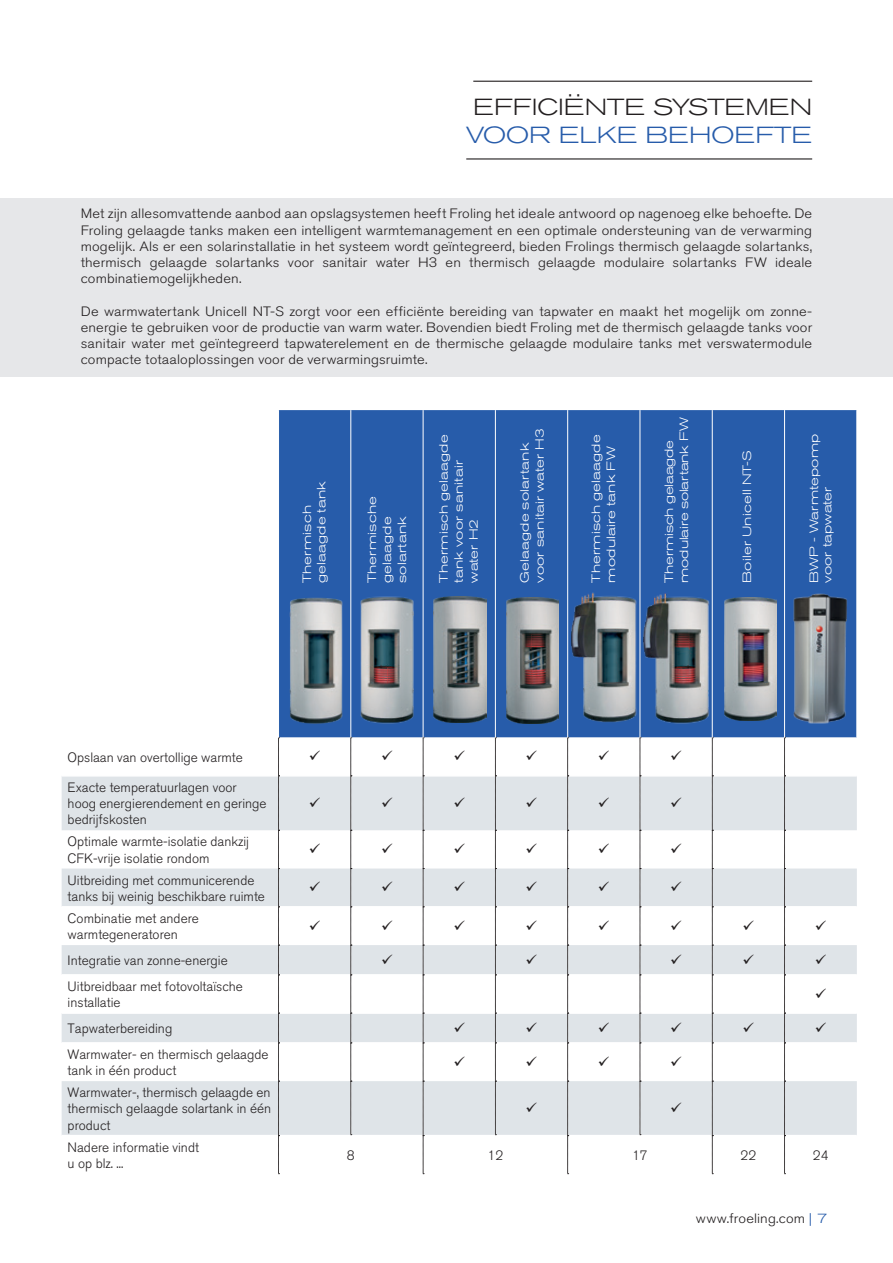
<style>
.page{position:relative;width:893px;height:1263px;background:#fff}
.page>*{position:absolute;margin:0;border:0;box-sizing:border-box;transform-origin:0 0}
.t1{font:300 expanded 23.1px/27.8px "Akzidenz Grotesk BQ";color:#231f20;text-align:center;scale:1.08 1}
.t2{font:300 13.5px/16.2px "Akzidenz Grotesk BQ";color:#231f20;text-align:justify;scale:1.08 1}
.t3{font:300 13.5px/16.2px "Akzidenz Grotesk BQ";color:#231f20}
.t4{font:300 expanded 12px/15px "Akzidenz Grotesk BQ";letter-spacing:.02em;color:#fff;scale:1.08 1}
.t5{font:300 expanded 12px/15px "Akzidenz Grotesk BQ";letter-spacing:-.005em;color:#fff;scale:1.08 1}
.s1{color:#275caa}
.s2{font-stretch:expanded;color:#275caa}
</style>
<div class="page">
<div style="left:0;top:198px;width:893px;height:179px;background:#e6e7e9"></div>
<hr style="left:473px;top:81px;width:339px;height:1px;background:#231f20">
<hr style="left:466px;top:158px;width:346px;height:2px;background:#231f20">
<div style="left:279px;top:410px;width:577px;height:327px;background:#275caa"></div>
<svg style="left:62px;top:776px;width:795px;height:359px;fill:#dfe4e8"></svg>
<hr style="left:62px;top:906px;width:216px;height:1px;background:#fff">
<hr style="left:62px;top:974px;width:216px;height:1px;background:#fff">
<hr style="left:279px;top:906px;width:72px;height:1px;background:#fff">
<hr style="left:351px;top:906px;width:72px;height:1px;background:#fff">
<hr style="left:423px;top:906px;width:72px;height:1px;background:#fff">
<hr style="left:496px;top:906px;width:71px;height:1px;background:#fff">
<hr style="left:568px;top:906px;width:72px;height:1px;background:#fff">
<hr style="left:640px;top:906px;width:72px;height:1px;background:#fff">
<hr style="left:712px;top:906px;width:72px;height:1px;background:#fff">
<hr style="left:785px;top:906px;width:72px;height:1px;background:#fff">
<hr style="left:279px;top:974px;width:72px;height:1px;background:#fff">
<hr style="left:351px;top:974px;width:72px;height:1px;background:#fff">
<hr style="left:423px;top:974px;width:72px;height:1px;background:#fff">
<hr style="left:496px;top:974px;width:71px;height:1px;background:#fff">
<hr style="left:568px;top:974px;width:72px;height:1px;background:#fff">
<hr style="left:640px;top:974px;width:72px;height:1px;background:#fff">
<hr style="left:712px;top:974px;width:72px;height:1px;background:#fff">
<hr style="left:785px;top:974px;width:72px;height:1px;background:#fff">
<hr style="left:62px;top:1012px;width:216px;height:2px;background:#fff">
<hr style="left:62px;top:1042px;width:216px;height:1px;background:#fff">
<hr style="left:279px;top:1012px;width:72px;height:2px;background:#fff">
<hr style="left:351px;top:1012px;width:72px;height:2px;background:#fff">
<hr style="left:423px;top:1012px;width:72px;height:2px;background:#fff">
<hr style="left:496px;top:1012px;width:71px;height:2px;background:#fff">
<hr style="left:568px;top:1012px;width:72px;height:2px;background:#fff">
<hr style="left:640px;top:1012px;width:72px;height:2px;background:#fff">
<hr style="left:712px;top:1012px;width:72px;height:2px;background:#fff">
<hr style="left:785px;top:1012px;width:72px;height:2px;background:#fff">
<hr style="left:279px;top:1042px;width:72px;height:1px;background:#fff">
<hr style="left:351px;top:1042px;width:72px;height:1px;background:#fff">
<hr style="left:423px;top:1042px;width:72px;height:1px;background:#fff">
<hr style="left:496px;top:1042px;width:71px;height:1px;background:#fff">
<hr style="left:568px;top:1042px;width:72px;height:1px;background:#fff">
<hr style="left:640px;top:1042px;width:72px;height:1px;background:#fff">
<hr style="left:712px;top:1042px;width:72px;height:1px;background:#fff">
<hr style="left:785px;top:1042px;width:72px;height:1px;background:#fff">
<svg style="left:351px;top:737px;width:1px;height:398px"></svg>
<svg style="left:495px;top:737px;width:1px;height:398px"></svg>
<svg style="left:640px;top:737px;width:1px;height:398px"></svg>
<svg style="left:278px;top:737px;width:2px;height:437px"></svg>
<svg style="left:423px;top:737px;width:1px;height:437px"></svg>
<svg style="left:567px;top:737px;width:2px;height:437px"></svg>
<svg style="left:712px;top:737px;width:1px;height:437px"></svg>
<svg style="left:784px;top:737px;width:1px;height:437px"></svg>
<hr style="left:350px;top:410px;width:1px;height:327px;background:#fff">
<hr style="left:423px;top:410px;width:1px;height:327px;background:#fff">
<hr style="left:495px;top:410px;width:1px;height:327px;background:#fff">
<hr style="left:567px;top:410px;width:1px;height:327px;background:#fff">
<hr style="left:640px;top:410px;width:1px;height:327px;background:#fff">
<hr style="left:712px;top:410px;width:1px;height:327px;background:#fff">
<hr style="left:784px;top:410px;width:1px;height:327px;background:#fff">
<img style="left:288px;top:597px;width:57px;height:127px">
<img style="left:360px;top:588px;width:55px;height:141px">
<img style="left:570px;top:588px;width:70px;height:136px">
<img style="left:642px;top:588px;width:70px;height:141px">
<img style="left:434px;top:597px;width:52px;height:125px">
<img style="left:506px;top:598px;width:53px;height:125px">
<img style="left:725px;top:598px;width:51px;height:123px">
<img style="left:792px;top:591px;width:57px;height:135px">
<svg style="left:310px;top:797px;width:10px;height:10px"></svg>
<svg style="left:382px;top:797px;width:10px;height:10px"></svg>
<svg style="left:454px;top:797px;width:11px;height:10px"></svg>
<svg style="left:527px;top:797px;width:10px;height:10px"></svg>
<svg style="left:599px;top:797px;width:10px;height:10px"></svg>
<svg style="left:671px;top:797px;width:10px;height:10px"></svg>
<svg style="left:310px;top:843px;width:10px;height:10px"></svg>
<svg style="left:382px;top:843px;width:10px;height:10px"></svg>
<svg style="left:454px;top:843px;width:11px;height:10px"></svg>
<svg style="left:527px;top:843px;width:10px;height:10px"></svg>
<svg style="left:599px;top:843px;width:10px;height:10px"></svg>
<svg style="left:671px;top:843px;width:10px;height:10px"></svg>
<svg style="left:310px;top:882px;width:10px;height:10px"></svg>
<svg style="left:382px;top:882px;width:10px;height:10px"></svg>
<svg style="left:454px;top:882px;width:11px;height:10px"></svg>
<svg style="left:527px;top:882px;width:10px;height:10px"></svg>
<svg style="left:599px;top:882px;width:10px;height:10px"></svg>
<svg style="left:671px;top:882px;width:10px;height:10px"></svg>
<svg style="left:310px;top:920px;width:10px;height:10px"></svg>
<svg style="left:382px;top:920px;width:10px;height:10px"></svg>
<svg style="left:454px;top:920px;width:11px;height:10px"></svg>
<svg style="left:527px;top:920px;width:10px;height:10px"></svg>
<svg style="left:599px;top:920px;width:10px;height:10px"></svg>
<svg style="left:671px;top:920px;width:10px;height:10px"></svg>
<svg style="left:744px;top:920px;width:10px;height:10px"></svg>
<svg style="left:816px;top:920px;width:10px;height:10px"></svg>
<svg style="left:382px;top:954px;width:10px;height:10px"></svg>
<svg style="left:527px;top:954px;width:10px;height:10px"></svg>
<svg style="left:671px;top:954px;width:10px;height:10px"></svg>
<svg style="left:744px;top:954px;width:10px;height:10px"></svg>
<svg style="left:816px;top:954px;width:10px;height:10px"></svg>
<svg style="left:816px;top:988px;width:10px;height:10px"></svg>
<svg style="left:454px;top:1022px;width:11px;height:10px"></svg>
<svg style="left:527px;top:1022px;width:10px;height:10px"></svg>
<svg style="left:599px;top:1022px;width:10px;height:10px"></svg>
<svg style="left:671px;top:1022px;width:10px;height:10px"></svg>
<svg style="left:744px;top:1022px;width:10px;height:10px"></svg>
<svg style="left:816px;top:1022px;width:10px;height:10px"></svg>
<svg style="left:454px;top:1056px;width:11px;height:10px"></svg>
<svg style="left:527px;top:1056px;width:10px;height:10px"></svg>
<svg style="left:599px;top:1056px;width:10px;height:10px"></svg>
<svg style="left:671px;top:1056px;width:10px;height:10px"></svg>
<svg style="left:527px;top:1102px;width:10px;height:10px"></svg>
<svg style="left:671px;top:1102px;width:10px;height:10px"></svg>
<p class="t1" style="left:466px;top:93px;width:322px">EFFICIËNTE SYSTEMEN<br><span class="s1">VOOR ELKE BEHOEFTE</span></p>
<p class="t2" style="left:81px;top:206px;width:679px">Met zijn allesomvattende aanbod aan opslagsystemen heeft Froling het ideale antwoord op nagenoeg elke behoefte. De Froling gelaagde tanks maken een intelligent warmtemanagement en een optimale ondersteuning van de verwarming mogelijk. Als er een solarinstallatie in het systeem wordt geïntegreerd, bieden Frolings thermisch gelaagde solartanks, thermisch gelaagde solartanks voor sanitair water H3 en thermisch gelaagde modulaire solartanks FW ideale combinatiemogelijkheden.</p>
<p class="t2" style="left:81px;top:303px;width:679px">De warmwatertank Unicell NT-S zorgt voor een efficiënte bereiding van tapwater en maakt het mogelijk om zonne&shy;energie te gebruiken voor de productie van warm water. Bovendien biedt Froling met de thermisch gelaagde tanks voor sanitair water met geïntegreerd tapwaterelement en de thermische gelaagde modulaire tanks met verswatermodule compacte totaaloplossingen voor de verwarmingsruimte.</p>
<p class="t4" style="left:300px;top:583px;width:96px;line-height:14.4px;rotate:-90deg">Thermisch gelaagde tank</p>
<p class="t4" style="left:364px;top:583px;width:82px;rotate:-90deg">Thermische gelaagde solartank</p>
<p class="t4" style="left:436px;top:583px;width:138px;rotate:-90deg">Thermisch gelaagde tank voor sanitair water H2</p>
<p class="t4" style="left:517px;top:583px;width:144px;rotate:-90deg">Gelaagde solartank voor sanitair water H3</p>
<p class="t4" style="left:588px;top:583px;width:138px;rotate:-90deg">Thermisch gelaagde modulaire tank FW</p>
<p class="t5" style="left:661px;top:583px;width:154px;rotate:-90deg">Thermisch gelaagde modulaire solartank FW</p>
<p class="t4" style="left:740px;top:583px;width:124px;rotate:-90deg">Boiler Unicell NT-S</p>
<p class="t4" style="left:807px;top:583px;width:140px;line-height:13.5px;rotate:-90deg">BWP - Warmtepomp voor tapwater</p>
<p class="t3" style="left:68px;top:749px;width:177px">Opslaan van overtollige warmte</p>
<p class="t3" style="left:68px;top:779px;width:200px">Exacte temperatuurlagen voor hoog energierendement en geringe bedrijfskosten</p>
<p class="t3" style="left:68px;top:834px;width:183px">Optimale warmte-isolatie dankzij<br>CFK-vrije isolatie rondom</p>
<p class="t3" style="left:68px;top:872px;width:199px">Uitbreiding met communicerende tanks bij weinig beschikbare ruimte</p>
<p class="t3" style="left:68px;top:910px;width:133px">Combinatie met andere</p>
<p class="t3" style="left:68px;top:926px;width:112px">warmtegeneratoren</p>
<p class="t3" style="left:68px;top:952px;width:162px">Integratie van zonne-energie</p>
<p class="t3" style="left:68px;top:978px;width:177px">Uitbreidbaar met fotovoltaïsche installatie</p>
<p class="t3" style="left:68px;top:1020px;width:106px">Tapwaterbereiding</p>
<p class="t3" style="left:68px;top:1046px;width:202px">Warmwater- en thermisch gelaagde tank in één product</p>
<p class="t3" style="left:68px;top:1085px;width:205px;text-align:justify">Warmwater-, thermisch gelaagde en thermisch gelaagde solartank in één product</p>
<p class="t3" style="left:68px;top:1139px;width:133px">Nadere informatie vindt</p>
<p class="t3" style="left:68px;top:1155px;width:57px">u op blz. ...</p>
<p class="t3" style="left:347px;top:1147px;width:9px">8</p>
<p class="t3" style="left:487px;top:1147px;width:17px">12</p>
<p class="t3" style="left:632px;top:1147px;width:17px">17</p>
<p class="t3" style="left:740px;top:1147px;width:17px">22</p>
<p class="t3" style="left:813px;top:1147px;width:17px">24</p>
<p class="t2" style="left:696px;top:1210px;width:123px">www.froeling.com <span class="s2">| 7</span></p>
</div>
